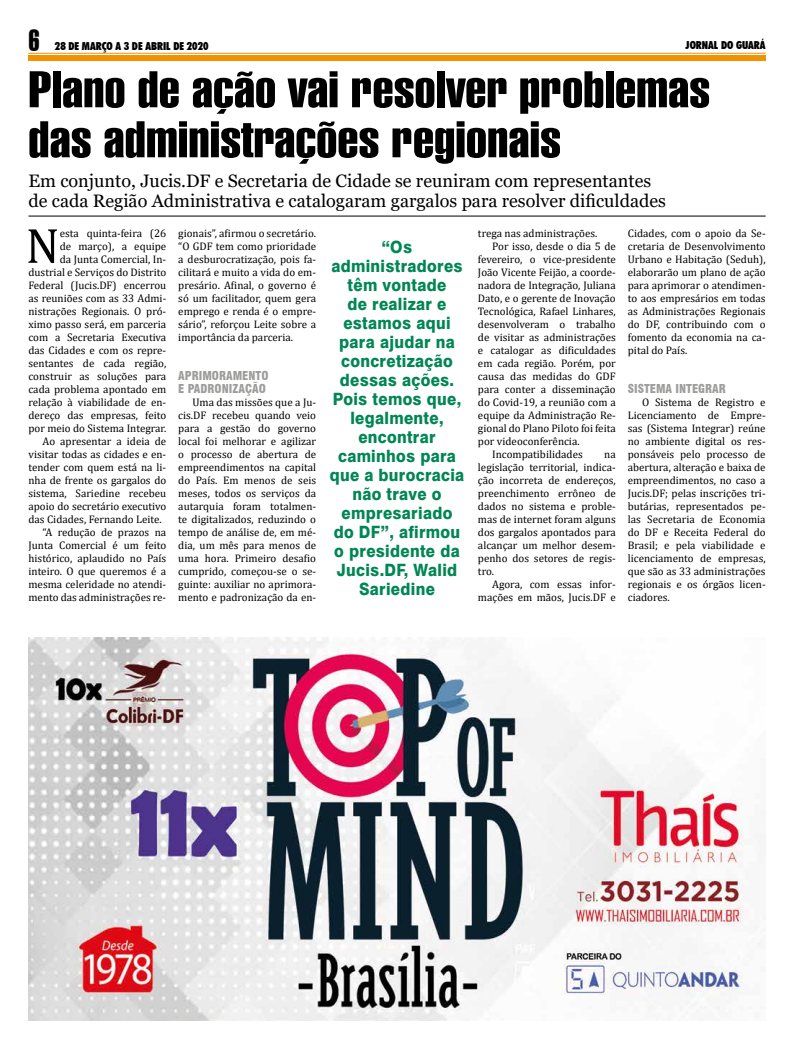
<style>
.page{position:relative;width:794px;height:1049px;background:#fff}
.page>*{position:absolute;margin:0;border:0;box-sizing:border-box;transform-origin:0 0}
.t1{font:50px/50px "Swiss 911 BT Extra Compressed";color:#000;scale:1.25 1}
.t2{font:50px "Cambria";color:#000}
.t3{font:29.6px "Swiss 911 BT Extra Compressed";color:#000}
.t4{font:18px/20px "Georgia";color:#000}
.t5{font:800 17px/19px "Swiss 721 BT";letter-spacing:.02em;color:#008654;text-align:center;scale:.91 1}
.t6{font:900 condensed 12px/13px "Swiss 721 BT";color:#9d9d9c}
.t7{font:11px/13px "Cambria";color:#000;text-align:justify}
.t8{font:900 condensed 11px "Futura BT";color:#000}
</style>
<div class="page">
<div style="left:28px;top:55px;width:737px;height:6px;background:#f39200"></div>
<hr style="left:28px;top:53px;width:737px;height:1px;background:#f39200">
<img style="left:28px;top:638px;width:732px;height:382px">
<hr style="left:28px;top:216px;width:737px;height:1px;background:#000">
<h2 class="t3" style="left:28px;top:24px;width:13px">6</h2>
<p class="t8" style="left:55px;top:39px;width:155px">28 DE MARÇO A 3 DE ABRIL DE 2020</p>
<p class="t8" style="left:685px;top:38px;width:82px">JORNAL DO GUARÁ</p>
<h1 class="t1" style="left:28px;top:65px;width:547px">Plano de ação vai resolver problemas das administrações regionais</h1>
<h3 class="t4" style="left:28px;top:171px;width:639px">Em conjunto, Jucis.DF e Secretaria de Cidade se reuniram com representantes de cada Região Administrativa e catalogaram gargalos para resolver dificuldades</h3>
<h1 class="t2" style="left:26px;top:216px;width:36px">N</h1>
<p class="t7" style="left:60px;top:226px;width:108px">esta quinta-feira (26</p>
<p class="t7" style="left:60px;top:239px;width:108px">de março), a equipe</p>
<p class="t7" style="left:60px;top:252px;width:108px">da Junta Comercial, In-</p>
<p class="t7" style="left:28px;top:265px;width:139px">dustrial e Serviços do Distrito</p>
<p class="t7" style="left:28px;top:278px;width:139px">Federal (Jucis.DF) encerrou</p>
<p class="t7" style="left:28px;top:291px;width:139px">as reuniões com as 33 Admi-</p>
<p class="t7" style="left:28px;top:304px;width:139px">nistrações Regionais. O pró-</p>
<p class="t7" style="left:28px;top:317px;width:139px">ximo passo será, em parceria</p>
<p class="t7" style="left:28px;top:330px;width:139px">com a Secretaria Executiva</p>
<p class="t7" style="left:28px;top:343px;width:139px">das Cidades e com os repre-</p>
<p class="t7" style="left:28px;top:356px;width:139px">sentantes de cada região,</p>
<p class="t7" style="left:28px;top:369px;width:139px">construir as soluções para</p>
<p class="t7" style="left:28px;top:382px;width:139px">cada problema apontado em</p>
<p class="t7" style="left:28px;top:395px;width:139px">relação à viabilidade de en-</p>
<p class="t7" style="left:28px;top:408px;width:139px">dereço das empresas, feito</p>
<p class="t7" style="left:28px;top:421px;width:139px">por meio do Sistema Integrar.</p>
<p class="t7" style="left:43px;top:434px;width:125px">Ao apresentar a ideia de</p>
<p class="t7" style="left:28px;top:447px;width:139px">visitar todas as cidades e en-</p>
<p class="t7" style="left:28px;top:460px;width:139px">tender com quem está na li-</p>
<p class="t7" style="left:28px;top:473px;width:139px">nha de frente os gargalos do</p>
<p class="t7" style="left:28px;top:486px;width:139px">sistema, Sariedine recebeu</p>
<p class="t7" style="left:28px;top:499px;width:139px">apoio do secretário executivo</p>
<p class="t7" style="left:28px;top:512px;width:135px">das Cidades, Fernando Leite.</p>
<p class="t7" style="left:43px;top:525px;width:125px">“A redução de prazos na</p>
<p class="t7" style="left:28px;top:538px;width:139px">Junta Comercial é um feito</p>
<p class="t7" style="left:28px;top:552px;width:139px">histórico, aplaudido no País</p>
<p class="t7" style="left:28px;top:565px;width:139px">inteiro. O que queremos é a</p>
<p class="t7" style="left:28px;top:578px;width:139px">mesma celeridade no atendi-</p>
<p class="t7" style="left:28px;top:591px;width:139px">mento das administrações re-</p>
<p class="t7" style="left:178px;top:227px;width:139px">gionais”, afirmou o secretário. “O GDF tem como prioridade a desburocratização, pois fa&shy;cilitará e muito a vida do em&shy;presário. Afinal, o governo é só um facilitador, quem gera emprego e renda é o empre&shy;sário”, reforçou Leite sobre a importância da parceria.</p>
<p class="t6" style="left:178px;top:369px;width:92px">APRIMORAMENTO<br>E PADRONIZAÇÃO</p>
<p class="t7" style="left:178px;top:395px;width:139px;text-indent:14px">Uma das missões que a Ju&shy;cis.DF recebeu quando veio para a gestão do governo local foi melhorar e agilizar o processo de abertura de empreendimentos na capital do País. Em menos de seis meses, todos os serviços da autarquia foram totalmen&shy;te digitalizados, reduzindo o tempo de análise de, em mé&shy;dia, um mês para menos de uma hora. Primeiro desafio cumprido, começou-se o se&shy;guinte: auxiliar no aprimora&shy;mento e padronização da en-</p>
<p class="t5" style="left:330px;top:237px;width:149px">“Os administradores têm vontade<br>de realizar e estamos aqui para ajudar na concretização dessas ações.<br>Pois temos que, legalmente, encontrar caminhos para que a burocracia não trave o empresariado do DF”, afirmou o presidente da<br>Jucis.DF, Walid<br>Sariedine</p>
<p class="t7" style="left:478px;top:226px;width:121px">trega nas administrações.</p>
<p class="t7" style="left:492px;top:239px;width:125px">Por isso, desde o dia 5 de</p>
<p class="t7" style="left:478px;top:252px;width:139px">fevereiro, o vice-presidente</p>
<p class="t7" style="left:478px;top:265px;width:139px">João Vicente Feijão, a coorde-</p>
<p class="t7" style="left:478px;top:278px;width:139px">nadora de Integração, Juliana</p>
<p class="t7" style="left:478px;top:291px;width:139px">Dato, e o gerente de Inovação</p>
<p class="t7" style="left:478px;top:304px;width:139px">Tecnológica, Rafael Linhares,</p>
<p class="t7" style="left:478px;top:317px;width:139px">desenvolveram o trabalho</p>
<p class="t7" style="left:478px;top:330px;width:139px">de visitar as administrações</p>
<p class="t7" style="left:478px;top:343px;width:139px">e catalogar as dificuldades</p>
<p class="t7" style="left:478px;top:357px;width:139px">em cada região. Porém, por</p>
<p class="t7" style="left:478px;top:370px;width:139px">causa das medidas do GDF</p>
<p class="t7" style="left:478px;top:383px;width:139px">para conter a disseminação</p>
<p class="t7" style="left:478px;top:396px;width:139px">do Covid-19, a reunião com a</p>
<p class="t7" style="left:478px;top:409px;width:139px">equipe da Administração Re-</p>
<p class="t7" style="left:478px;top:422px;width:139px">gional do Plano Piloto foi feita</p>
<p class="t7" style="left:478px;top:435px;width:103px">por videoconferência.</p>
<p class="t7" style="left:492px;top:448px;width:92px">Incompatibilidades</p>
<p class="t7" style="left:478px;top:448px;width:139px;text-indent:126px">na legislação territorial, indica&shy;ção incorreta de endereços, preenchimento errôneo de dados no sistema e proble&shy;mas de internet foram alguns dos gargalos apontados para alcançar um melhor desem&shy;penho dos setores de regis&shy;tro.</p>
<p class="t7" style="left:478px;top:578px;width:139px;text-align:right">Agora, com essas infor&shy;mações em mãos, Jucis.DF e</p>
<p class="t7" style="left:628px;top:227px;width:139px">Cidades, com o apoio da Se&shy;cretaria de Desenvolvimento Urbano e Habitação (Seduh), elaborarão um plano de ação para aprimorar o atendimen&shy;to aos empresários em todas as Administrações Regionais do DF, contribuindo com o fomento da economia na ca&shy;pital do País.</p>
<p class="t6" style="left:628px;top:382px;width:99px">SISTEMA INTEGRAR</p>
<p class="t7" style="left:628px;top:395px;width:139px;text-indent:14px">O Sistema de Registro e Licenciamento de Empre&shy;sas (Sistema Integrar) reúne no ambiente digital os res&shy;ponsáveis pelo processo de abertura, alteração e baixa de empreendimentos, no caso a Jucis.DF; pelas inscrições tri&shy;butárias, representados pe&shy;las Secretaria de Economia do DF e Receita Federal do Brasil; e pela viabilidade e licenciamento de empresas, que são as 33 administrações regionais e os órgãos licen&shy;ciadores.</p>
</div>
